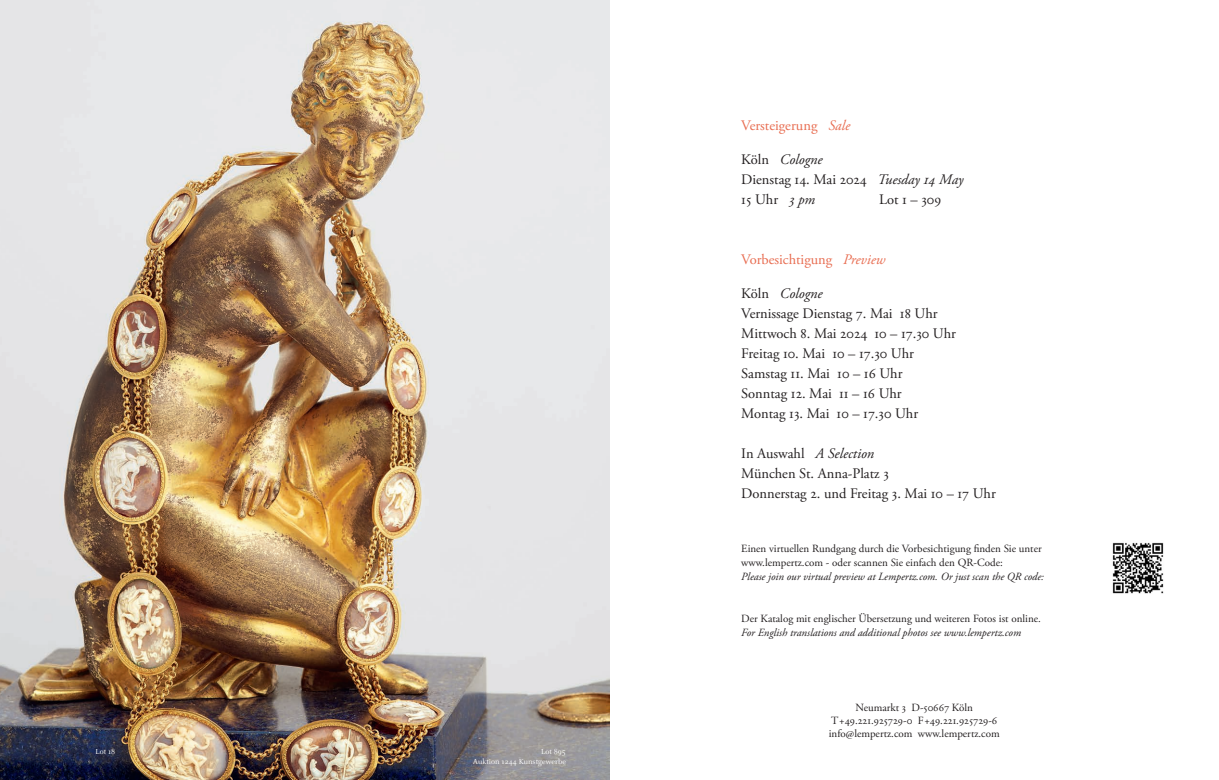
<style>
.page{position:relative;width:1219px;height:780px;background:#fff}
.page>*{position:absolute;margin:0;border:0;box-sizing:border-box;transform-origin:0 0}
.t1{font:14.5px/20px "Adobe Garamond Pro";color:#231f20}
.t2{font:14.5px "Adobe Garamond Pro";color:#e86c50}
.t3{font:11px/13px "Adobe Garamond Pro";color:#231f20;text-align:center}
.t4{font:italic 11px "Adobe Garamond Pro";color:#231f20}
.t5{font:8px/9.6px "Celeste Pro";color:#fff;text-align:right}
.s1{font-style:italic}
</style>
<div class="page">
<img style="left:0;top:0;width:609px;height:780px">
<img style="left:1112px;top:542px;width:52px;height:52px">
<p class="t5" style="left:95px;top:746px;width:21px">Lot 18</p>
<p class="t5" style="left:473px;top:746px;width:95px">Lot 895<br>Auktion 1244 Kunstgewerbe</p>
<p class="t2" style="left:741px;top:116px;width:110px">Versteigerung <span class="s1">Sale</span></p>
<p class="t1" style="left:741px;top:149px;width:224px">Köln <span class="s1">Cologne<br></span>Dienstag 14. Mai 2024 <span class="s1">Tuesday 14 May<br></span>15 Uhr <span class="s1">3 pm</span></p>
<p class="t1" style="left:879px;top:189px;width:64px">Lot 1 – 309</p>
<p class="t2" style="left:741px;top:250px;width:145px">Vorbesichtigung <span class="s1">Preview</span></p>
<p class="t1" style="left:741px;top:283px;width:216px">Köln <span class="s1">Cologne<br></span>Vernissage Dienstag 7. Mai 18 Uhr<br>Mittwoch 8. Mai 2024 10 – 17.30 Uhr<br>Freitag 10. Mai 10 – 17.30 Uhr<br>Samstag 11. Mai 10 – 16 Uhr<br>Sonntag 12. Mai 11 – 16 Uhr<br>Montag 13. Mai 10 – 17.30 Uhr</p>
<p class="t1" style="left:741px;top:443px;width:256px">In Auswahl <span class="s1">A Selection<br></span>München St. Anna-Platz 3<br>Donnerstag 2. und Freitag 3. Mai 10 – 17 Uhr</p>
<p class="t3" style="left:741px;top:541px;width:302px;line-height:14px;text-align:left">Einen virtuellen Rundgang durch die Vorbesichtigung finden Sie unter www.lempertz.com - oder scannen Sie einfach den QR-Code:</p>
<p class="t4" style="left:741px;top:569px;width:304px">Please join our virtual preview at Lempertz.com. Or just scan the QR code:</p>
<p class="t3" style="left:741px;top:612px;width:301px">Der Katalog mit englischer Übersetzung und weiteren Fotos ist online.</p>
<p class="t4" style="left:741px;top:625px;width:281px">For English translations and additional photos see www.lempertz.com</p>
<p class="t3" style="left:829px;top:701px;width:172px">Neumarkt 3 D-50667 Köln<br>T+49.221.925729-0 F+49.221.925729-6 info@lempertz.com www.lempertz.com</p>
</div>
